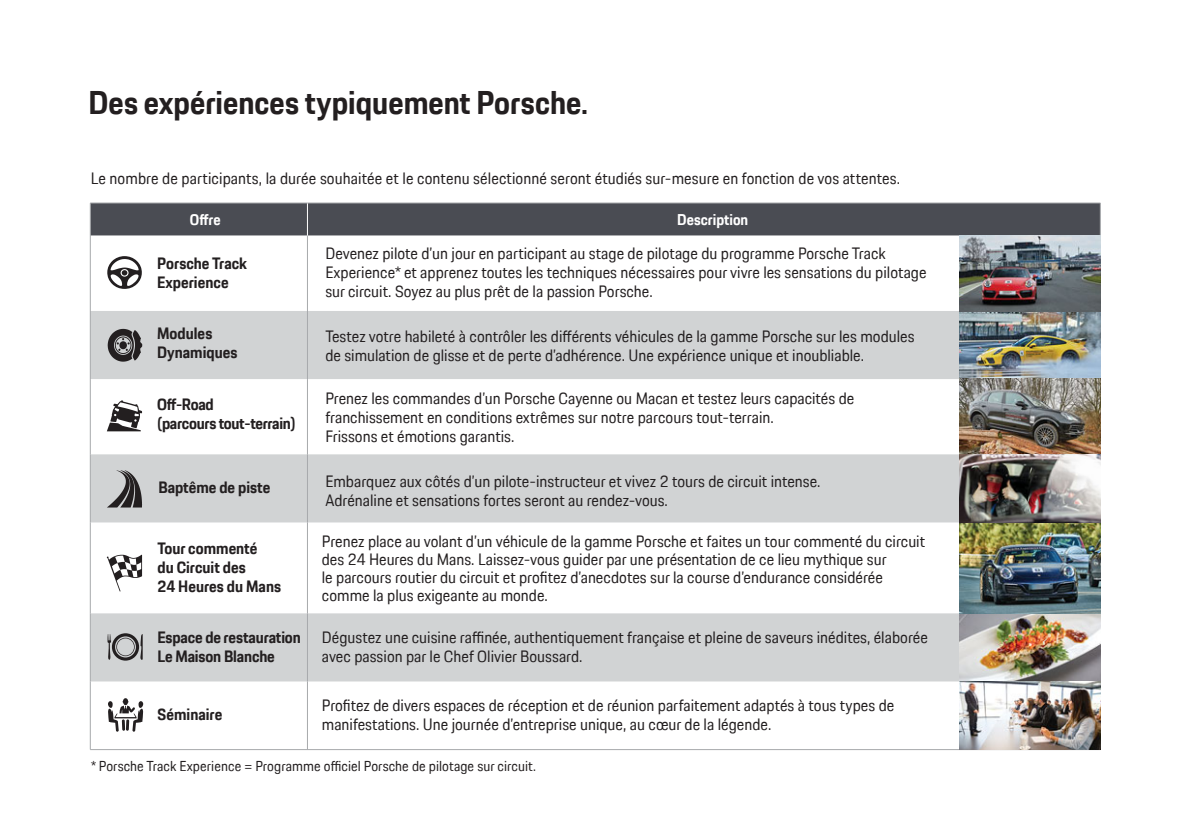
<style>
.page{position:relative;width:1191px;height:840px;background:#fff}
.page>*{position:absolute;margin:0;border:0;box-sizing:border-box;transform-origin:0 0}
.t1{font:700 32px "Porsche Next TT";color:#231f20}
.t2{font:16px/19.2px "Porsche Next TT";color:#231f20}
.t3{font:700 16px/19.2px "Porsche Next TT";color:#231f20}
.t4{font:700 16px/19.2px "Porsche Next TT";letter-spacing:-.02em;color:#231f20}
.t5{font:700 15.2px "Porsche Next TT";color:#fff}
.t6{font:14px "Porsche Next TT";letter-spacing:.005em;color:#231f20}
</style>
<div class="page">
<div style="left:91px;top:203px;width:1009px;height:32px;background:#4a4c53"></div>
<svg style="left:91px;top:311px;width:868px;height:370px;fill:#d1d3d4"></svg>
<hr style="left:1100px;top:203px;width:1px;height:32px;background:#a7a9ac">
<hr style="left:307px;top:203px;width:1px;height:32px;background:#fff">
<hr style="left:307px;top:235px;width:1px;height:76px;background:#a7a9ac">
<hr style="left:307px;top:311px;width:1px;height:68px;background:#a7a9ac">
<hr style="left:307px;top:379px;width:1px;height:75px;background:#a7a9ac">
<hr style="left:307px;top:454px;width:1px;height:68px;background:#a7a9ac">
<hr style="left:307px;top:522px;width:1px;height:91px;background:#a7a9ac">
<hr style="left:307px;top:613px;width:1px;height:68px;background:#a7a9ac">
<hr style="left:307px;top:681px;width:1px;height:68px;background:#a7a9ac">
<hr style="left:90px;top:202px;width:217px;height:1px;background:#a7a9ac">
<hr style="left:90px;top:203px;width:1px;height:32px;background:#a7a9ac">
<hr style="left:307px;top:202px;width:793px;height:1px;background:#a7a9ac">
<hr style="left:90px;top:235px;width:1px;height:76px;background:#a7a9ac">
<hr style="left:1100px;top:235px;width:1px;height:76px;background:#a7a9ac">
<hr style="left:90px;top:311px;width:1px;height:68px;background:#a7a9ac">
<hr style="left:1100px;top:311px;width:1px;height:68px;background:#a7a9ac">
<hr style="left:90px;top:379px;width:1px;height:75px;background:#a7a9ac">
<hr style="left:1100px;top:379px;width:1px;height:75px;background:#a7a9ac">
<hr style="left:90px;top:454px;width:1px;height:68px;background:#a7a9ac">
<hr style="left:1100px;top:454px;width:1px;height:68px;background:#a7a9ac">
<hr style="left:90px;top:522px;width:1px;height:91px;background:#a7a9ac">
<hr style="left:1100px;top:522px;width:1px;height:91px;background:#a7a9ac">
<hr style="left:90px;top:613px;width:1px;height:68px;background:#a7a9ac">
<hr style="left:1100px;top:613px;width:1px;height:68px;background:#a7a9ac">
<hr style="left:90px;top:681px;width:1px;height:68px;background:#a7a9ac">
<hr style="left:1100px;top:681px;width:1px;height:68px;background:#a7a9ac">
<hr style="left:90px;top:748px;width:1010px;height:1px;background:#a7a9ac">
<svg style="left:107px;top:256px;width:35px;height:33px"></svg>
<svg style="left:107px;top:470px;width:35px;height:37px"></svg>
<svg style="left:107px;top:400px;width:35px;height:31px"></svg>
<svg style="left:108px;top:328px;width:34px;height:33px"></svg>
<svg style="left:107px;top:554px;width:35px;height:37px"></svg>
<svg style="left:107px;top:633px;width:36px;height:27px"></svg>
<svg style="left:108px;top:698px;width:36px;height:33px"></svg>
<img style="left:959px;top:235px;width:141px;height:514px">
<h1 class="t1" style="left:88px;top:81px;width:501px">Des expériences typiquement Porsche.</h1>
<p class="t2" style="left:91px;top:170px;width:810px">Le nombre de participants, la durée souhaitée et le contenu sélectionné seront étudiés sur-mesure en fonction de vos attentes.</p>
<p class="t5" style="left:190px;top:209px;width:32px">Offre</p>
<p class="t5" style="left:677px;top:209px;width:73px">Description</p>
<p class="t3" style="left:157px;top:254px;width:91px">Porsche Track<br>Experience</p>
<p class="t2" style="left:325px;top:244px;width:602px">Devenez pilote d’un jour en participant au stage de pilotage du programme Porsche Track<br>Experience* et apprenez toutes les techniques nécessaires pour vivre les sensations du pilotage sur circuit. Soyez au plus prêt de la passion Porsche.</p>
<p class="t3" style="left:157px;top:324px;width:82px">Modules<br>Dynamiques</p>
<p class="t2" style="left:325px;top:327px;width:591px">Testez votre habileté à contrôler les différents véhicules de la gamme Porsche sur les modules de simulation de glisse et de perte d’adhérence. Une expérience unique et inoubliable.</p>
<p class="t4" style="left:157px;top:396px;width:140px">Off-Road<br>(parcours tout-terrain)</p>
<p class="t2" style="left:325px;top:389px;width:530px">Prenez les commandes d’un Porsche Cayenne ou Macan et testez leurs capacités de franchissement en conditions extrêmes sur notre parcours tout-terrain.<br>Frissons et émotions garantis.</p>
<p class="t3" style="left:158px;top:478px;width:113px">Baptême de piste</p>
<p class="t2" style="left:325px;top:472px;width:497px">Embarquez aux côtés d’un pilote-instructeur et vivez 2 tours de circuit intense.<br>Adrénaline et sensations fortes seront au rendez-vous.</p>
<p class="t3" style="left:157px;top:539px;width:125px">Tour commenté<br>du Circuit des<br>24 Heures du Mans</p>
<p class="t2" style="left:322px;top:533px;width:605px;line-height:18px">Prenez place au volant d’un véhicule de la gamme Porsche et faites un tour commenté du circuit des 24 Heures du Mans. Laissez-vous guider par une présentation de ce lieu mythique sur<br>le parcours routier du circuit et profitez d’anecdotes sur la course d’endurance considérée comme la plus exigeante au monde.</p>
<p class="t3" style="left:157px;top:628px;width:145px">Espace de restauration<br>Le Maison Blanche</p>
<p class="t2" style="left:322px;top:628px;width:607px">Dégustez une cuisine raffinée, authentiquement française et pleine de saveurs inédites, élaborée avec passion par le Chef Olivier Boussard.</p>
<p class="t3" style="left:157px;top:705px;width:66px">Séminaire</p>
<p class="t2" style="left:322px;top:696px;width:574px">Profitez de divers espaces de réception et de réunion parfaitement adaptés à tous types de manifestations. Une journée d’entreprise unique, au cœur de la légende.</p>
<p class="t6" style="left:91px;top:756px;width:447px">* Porsche Track Experience = Programme officiel Porsche de pilotage sur circuit.</p>
</div>
